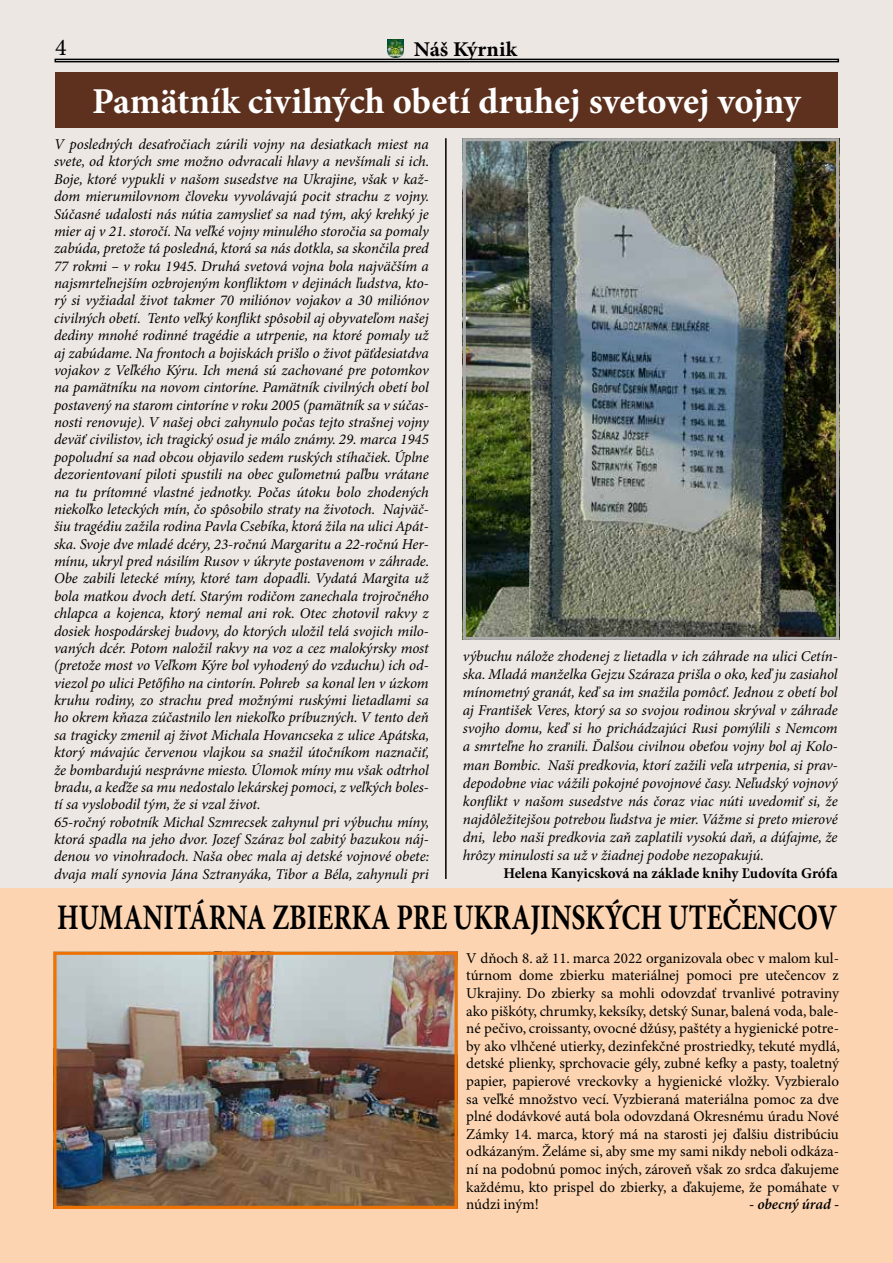
<style>
.page{position:relative;width:893px;height:1263px;background:#fff}
.page>*{position:absolute;margin:0;border:0;box-sizing:border-box;transform-origin:0 0}
.t1{font:700 36.45px "Minion Pro";color:#fff}
.t2{font:700 36px "Minion Pro";color:#000;scale:.77 1}
.t3{font:24px "Minion Pro";color:#000}
.t4{font:700 21px "Minion Pro";color:#000;scale:1.05 1}
.t5{font:italic 15px/17.4px "Minion Pro";letter-spacing:-.005em;color:#000}
.t6{font:15px/17.5px "Minion Pro";letter-spacing:-.005em;color:#000;text-align:justify}
.t7{font:700 15px "Minion Pro";color:#000}
.t8{font:italic 600 15px "Minion Pro";letter-spacing:-.005em;color:#000}
</style>
<div class="page">
<div style="left:0;top:0;width:893px;height:889px;background:#ede7e3"></div>
<div style="left:0;top:889px;width:893px;height:374px;background:#fcd4b1"></div>
<div style="left:55px;top:72px;width:783px;height:56px;background:#5d311d"></div>
<img style="left:467px;top:142px;width:368px;height:494px">
<div style="left:463px;top:138px;width:376px;height:502px;border:3px solid #aaa"></div>
<img style="left:57px;top:955px;width:397px;height:250px">
<div style="left:53px;top:951px;width:405px;height:258px;border:3px solid #ee7203"></div>
<hr style="left:445px;top:138px;width:2px;height:741px;background:#000">
<div style="left:55px;top:59px;width:784px;height:3px;border:2px solid #000"></div>
<img style="left:388px;top:39px;width:15px;height:18px">
<h3 class="t3" style="left:55px;top:33px;width:13px">4</h3>
<h3 class="t4" style="left:414px;top:37px;width:100px">Náš Kýrnik</h3>
<h1 class="t1" style="left:92px;top:80px;width:710px">Pamätník civilných obetí druhej svetovej vojny</h1>
<p class="t5" style="left:54px;top:136px;width:377px">V posledných desaťročiach zúrili vojny na desiatkach miest na svete, od ktorých sme možno odvracali hlavy a nevšímali si ich.<br>Boje, ktoré vypukli v našom susedstve na Ukrajine, však v kaž&shy;dom mierumilovnom človeku vyvolávajú pocit strachu z vojny.<br>Súčasné udalosti nás nútia zamyslieť sa nad tým, aký krehký je mier aj v 21. storočí. Na veľké vojny minulého storočia sa pomaly zabúda, pretože tá posledná, ktorá sa nás dotkla, sa skončila pred 77 rokmi – v roku 1945. Druhá svetová vojna bola najväčším a najsmrteľnejším ozbrojeným konfliktom v dejinách ľudstva, kto&shy;rý si vyžiadal život takmer 70 miliónov vojakov a 30 miliónov civilných obetí. Tento veľký konflikt spôsobil aj obyvateľom našej dediny mnohé rodinné tragédie a utrpenie, na ktoré pomaly už aj zabúdame. Na frontoch a bojiskách prišlo o život päťdesiatdva vojakov z Veľkého Kýru. Ich mená sú zachované pre potomkov na pamätníku na novom cintoríne. Pamätník civilných obetí bol postavený na starom cintoríne v roku 2005 (pamätník sa v súčas&shy;nosti renovuje). V našej obci zahynulo počas tejto strašnej vojny deväť civilistov, ich tragický osud je málo známy. 29. marca 1945 popoludní sa nad obcou objavilo sedem ruských stíhačiek. Úplne dezorientovaní piloti spustili na obec guľometnú paľbu vrátane na tu prítomné vlastné jednotky. Počas útoku bolo zhodených niekoľko leteckých mín, čo spôsobilo straty na životoch. Najväč&shy;šiu tragédiu zažila rodina Pavla Csebíka, ktorá žila na ulici Apát&shy;ska. Svoje dve mladé dcéry, 23-ročnú Margaritu a 22-ročnú Her&shy;mínu, ukryl pred násilím Rusov v úkryte postavenom v záhrade.<br>Obe zabili letecké míny, ktoré tam dopadli. Vydatá Margita už bola matkou dvoch detí. Starým rodičom zanechala trojročného chlapca a kojenca, ktorý nemal ani rok. Otec zhotovil rakvy z dosiek hospodárskej budovy, do ktorých uložil telá svojich milo&shy;vaných dcér. Potom naložil rakvy na voz a cez malokýrsky most (pretože most vo Veľkom Kýre bol vyhodený do vzduchu) ich od&shy;viezol po ulici Petőfiho na cintorín. Pohreb sa konal len v úzkom kruhu rodiny, zo strachu pred možnými ruskými lietadlami sa ho okrem kňaza zúčastnilo len niekoľko príbuzných. V tento deň sa tragicky zmenil aj život Michala Hovancseka z ulice Apátska, ktorý mávajúc červenou vlajkou sa snažil útočníkom naznačiť, že bombardujú nesprávne miesto. Úlomok míny mu však odtrhol bradu, a keďže sa mu nedostalo lekárskej pomoci, z veľkých boles&shy;tí sa vyslobodil tým, že si vzal život.<br>65-ročný robotník Michal Szmrecsek zahynul pri výbuchu míny, ktorá spadla na jeho dvor. Jozef Száraz bol zabitý bazukou náj&shy;denou vo vinohradoch. Naša obec mala aj detské vojnové obete: dvaja malí synovia Jána Sztranyáka, Tibor a Béla, zahynuli pri</p>
<p class="t5" style="left:463px;top:648px;width:376px;line-height:18.1px;text-align:justify">výbuchu nálože zhodenej z lietadla v ich záhrade na ulici Cetín&shy;ska. Mladá manželka Gejzu Száraza prišla o oko, keď ju zasiahol mínometný granát, keď sa im snažila pomôcť. Jednou z obetí bol aj František Veres, ktorý sa so svojou rodinou skrýval v záhrade svojho domu, keď si ho prichádzajúci Rusi pomýlili s Nemcom a smrteľne ho zranili. Ďalšou civilnou obeťou vojny bol aj Kolo&shy;man Bombic. Naši predkovia, ktorí zažili veľa utrpenia, si prav&shy;depodobne viac vážili pokojné povojnové časy. Neľudský vojnový konflikt v našom susedstve nás čoraz viac núti uvedomiť si, že najdôležitejšou potrebou ľudstva je mier. Vážme si preto mierové dni, lebo naši predkovia zaň zaplatili vysokú daň, a dúfajme, že hrôzy minulosti sa už v žiadnej podobe nezopakujú.</p>
<p class="t7" style="left:503px;top:864px;width:336px">Helena Kanyicsková na základe knihy Ľudovíta Grófa</p>
<h2 class="t2" style="left:57px;top:896px;width:1015px">HUMANITÁRNA ZBIERKA PRE UKRAJINSKÝCH UTEČENCOV</h2>
<p class="t6" style="left:466px;top:950px;width:375px">V dňoch 8. až 11. marca 2022 organizovala obec v malom kul&shy;túrnom dome zbierku materiálnej pomoci pre utečencov z Ukrajiny. Do zbierky sa mohli odovzdať trvanlivé potraviny ako piškóty, chrumky, keksíky, detský Sunar, balená voda, bale&shy;né pečivo, croissanty, ovocné džúsy, paštéty a hygienické potre&shy;by ako vlhčené utierky, dezinfekčné prostriedky, tekuté mydlá, detské plienky, sprchovacie gély, zubné kefky a pasty, toaletný papier, papierové vreckovky a hygienické vložky. Vyzbieralo sa veľké množstvo vecí. Vyzbieraná materiálna pomoc za dve plné dodávkové autá bola odovzdaná Okresnému úradu Nové Zámky 14. marca, ktorý má na starosti jej ďalšiu distribúciu odkázaným. Želáme si, aby sme my sami nikdy neboli odkáza&shy;ní na podobnú pomoc iných, zároveň však zo srdca ďakujeme každému, kto prispel do zbierky, a ďakujeme, že pomáhate v núdzi iným!</p>
<p class="t8" style="left:749px;top:1195px;width:92px">- obecný úrad -</p>
</div>
